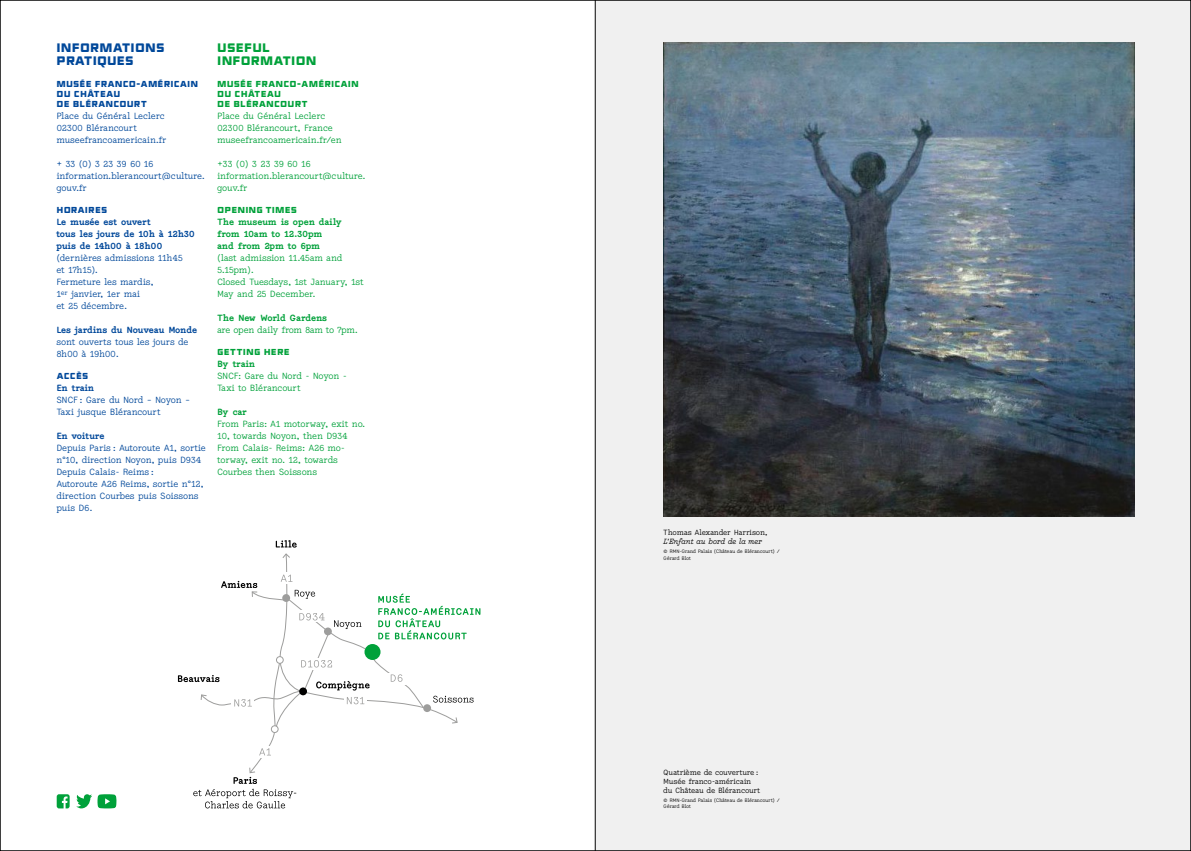
<style>
.page{position:relative;width:1191px;height:851px;background:#fff}
.page>*{position:absolute;margin:0;border:0;box-sizing:border-box;transform-origin:0 0}
.t1{font:900 12px/13px "NN Rektorat STD";letter-spacing:.07em;color:#00489a}
.t2{font:900 12px/13px "NN Rektorat STD";letter-spacing:.07em;color:#00a13a}
.t3{font:9px/12px "Lacrima Senza";letter-spacing:.03em;color:#00489a}
.t4{font:9px/12px "Lacrima Senza";letter-spacing:.03em;color:#00a13a}
.t5{font:700 9px/12px "Lacrima Senza";letter-spacing:.03em;color:#00489a}
.t6{font:700 9px/12px "Lacrima Senza";letter-spacing:.03em;color:#00a13a}
.t7{font:9px "Lacrima Senza";letter-spacing:.01em;color:#00a13a}
.t8{font:900 8.5px/10px "NN Rektorat STD";letter-spacing:.09em;color:#00a13a}
.t9{font:900 8.5px/10px "NN Rektorat STD";letter-spacing:.09em;color:#00489a}
.t10{font:7.5px/9px "Lacrima Senza";letter-spacing:.03em;color:#000}
.t11{font:italic 7.5px "Lacrima";letter-spacing:.025em;color:#000}
.t12{font:5px/6.5px "Lacrima Senza";letter-spacing:.03em;color:#000}
</style>
<div class="page">
<svg style="left:57px;top:794px;width:13px;height:14px"></svg>
<svg style="left:76px;top:794px;width:40px;height:14px"></svg>
<svg style="left:276px;top:540px;width:21px;height:7px"></svg>
<div style="left:596px;top:0;width:595px;height:850px;background:#f0f0f0"></div>
<img style="left:663px;top:43px;width:471px;height:473px">
<svg style="left:178px;top:553px;width:302px;height:255px"></svg>
<hr style="left:595px;top:0;width:1px;height:850px;background:#000">
<h1 class="t1" style="left:57px;top:40px;width:109px">INFORMATIONS<br>PRATIQUES</h1>
<p class="t9" style="left:57px;top:78px;width:143px">MUSÉE FRANCO-AMÉRICAIN<br>DU CHÂTEAU<br>DE BLÉRANCOURT</p>
<p class="t3" style="left:57px;top:110px;width:111px">Place du Général Leclerc<br>02300 Blérancourt museefrancoamericain.fr</p>
<p class="t3" style="left:57px;top:158px;width:150px">+ 33 (0) 3 23 39 60 16 information.blerancourt@culture. gouv.fr</p>
<p class="t9" style="left:57px;top:204px;width:52px">HORAIRES</p>
<p class="t5" style="left:57px;top:215px;width:139px">Le musée est ouvert<br>tous les jours de 10h à 12h30 puis de 14h00 à 18h00</p>
<p class="t3" style="left:57px;top:252px;width:127px">(dernières admissions 11h45 et 17h15).<br>Fermeture les mardis,<br>1<sup>er</sup> janvier, 1er mai<br>et 25 décembre.</p>
<p class="t5" style="left:57px;top:323px;width:142px">Les jardins du Nouveau Monde</p>
<p class="t3" style="left:57px;top:336px;width:133px">sont ouverts tous les jours de<br>8h00 à 19h00.</p>
<p class="t9" style="left:57px;top:370px;width:33px">ACCÈS</p>
<p class="t5" style="left:57px;top:381px;width:39px">En train</p>
<p class="t3" style="left:57px;top:394px;width:135px">SNCF : Gare du Nord – Noyon –<br>Taxi jusque Blérancourt</p>
<p class="t5" style="left:57px;top:429px;width:49px">En voiture</p>
<p class="t3" style="left:57px;top:442px;width:151px">Depuis Paris : Autoroute A1, sortie n°10, direction Noyon, puis D934<br>Depuis Calais- Reims :<br>Autoroute A26 Reims, sortie n°12, direction Courbes puis Soissons puis D6.</p>
<h1 class="t2" style="left:218px;top:40px;width:100px">USEFUL<br>INFORMATION</h1>
<p class="t8" style="left:217px;top:78px;width:143px">MUSÉE FRANCO-AMÉRICAIN<br>DU CHÂTEAU<br>DE BLÉRANCOURT</p>
<p class="t4" style="left:217px;top:110px;width:126px">Place du Général Leclerc<br>02300 Blérancourt, France museefrancoamericain.fr/en</p>
<p class="t4" style="left:217px;top:158px;width:150px">+33 (0) 3 23 39 60 16 information.blerancourt@culture. gouv.fr</p>
<p class="t8" style="left:217px;top:204px;width:81px">OPENING TIMES</p>
<p class="t6" style="left:217px;top:215px;width:126px">The museum is open daily from 10am to 12.30pm<br>and from 2pm to 6pm</p>
<p class="t4" style="left:217px;top:252px;width:148px">(last admission 11.45am and<br>5.15pm).<br>Closed Tuesdays, 1st January, 1st<br>May and 25 December.</p>
<p class="t6" style="left:217px;top:311px;width:111px">The New World Gardens</p>
<p class="t7" style="left:217px;top:323px;width:142px">are open daily from 8am to 7pm.</p>
<p class="t8" style="left:217px;top:346px;width:73px">GETTING HERE</p>
<p class="t6" style="left:217px;top:357px;width:39px">By train</p>
<p class="t4" style="left:217px;top:370px;width:131px">SNCF: Gare du Nord - Noyon -<br>Taxi to Blérancourt</p>
<p class="t6" style="left:217px;top:405px;width:31px">By car</p>
<p class="t4" style="left:217px;top:418px;width:149px">From Paris: A1 motorway, exit no.<br>10, towards Noyon, then D934<br>From Calais- Reims: A26 mo&shy;torway, exit no. 12, towards<br>Courbes then Soissons</p>
<p class="t10" style="left:663px;top:527px;width:105px">Thomas Alexander Harrison,</p>
<p class="t11" style="left:663px;top:535px;width:100px">L'Enfant au bord de la mer</p>
<p class="t12" style="left:663px;top:547px;width:118px">© RMN-Grand Palais (Château de Blérancourt) /<br>Gérard Blot</p>
<p class="t10" style="left:663px;top:767px;width:98px">Quatrième de couverture :<br>Musée franco-américain du Château de Blérancourt</p>
<p class="t12" style="left:663px;top:796px;width:118px">© RMN-Grand Palais (Château de Blérancourt) /<br>Gérard Blot</p>
</div>
